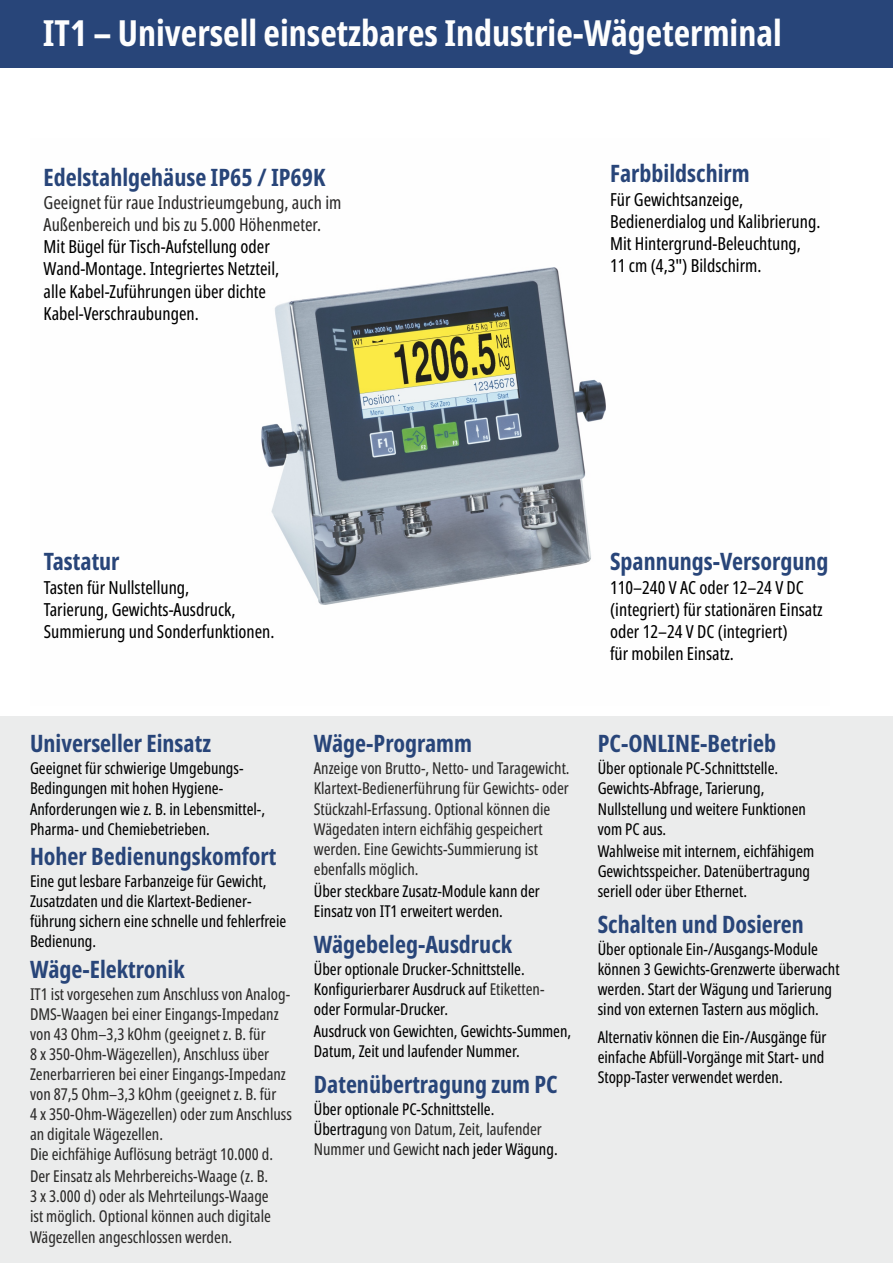
<style>
.page{position:relative;width:893px;height:1263px;background:#fff}
.page>*{position:absolute;margin:0;border:0;box-sizing:border-box;transform-origin:0 0}
.t1{font:700 extra-condensed 36px "Noto Sans";color:#fefefe}
.t2{font:700 extra-condensed 24px "Noto Sans";color:#284579}
.t3{font:extra-condensed 18px/22px "Noto Sans";color:#000}
.t4{font:extra-condensed 18px/22px "Noto Sans";color:#2b2a29}
.t5{font:extra-condensed 16.35px/20.1px "Noto Sans";color:#000}
.t6{font:extra-condensed 16.35px/20.1px "Noto Sans";color:#2b2a29}
.s1{color:#2b2a29}
.s2{font-size:16.5px}
</style>
<div class="page">
<div style="left:0;top:0;width:893px;height:68px;background:#284579"></div>
<div style="left:0;top:716px;width:893px;height:547px;background:#ebecec"></div>
<img style="left:261px;top:267px;width:344px;height:337px">
<h1 class="t1" style="left:43px;top:8px;width:740px">IT1 – Universell einsetzbares Industrie-Wägeterminal</h1>
<h2 class="t2" style="left:44px;top:160px;width:283px">Edelstahlgehäuse IP65 / IP69K</h2>
<p class="t4" style="left:44px;top:191px;width:299px">Geeignet für raue Industrieumgebung, auch im<br>Außenbereich und bis zu 5.000 Höhenmeter.</p>
<p class="t3" style="left:44px;top:235px;width:237px">Mit Bügel für Tisch-Aufstellung oder Wand-Montage. Integriertes Netzteil, alle Kabel-Zuführungen über dichte Kabel-Verschraubungen.</p>
<h2 class="t2" style="left:610px;top:156px;width:141px">Farbbildschirm</h2>
<p class="t3" style="left:610px;top:188px;width:212px">Für Gewichtsanzeige,<br>Bedienerdialog und Kalibrierung.<br>Mit Hintergrund-Beleuchtung,<br>11 cm (4,3") Bildschirm.</p>
<h2 class="t2" style="left:44px;top:544px;width:77px">Tastatur</h2>
<p class="t3" style="left:44px;top:575px;width:232px">Tasten für Nullstellung,<br>Tarierung, Gewichts-Ausdruck,<br>Summierung und Sonderfunktionen.</p>
<h2 class="t2" style="left:610px;top:544px;width:220px">Spannungs-Versorgung</h2>
<p class="t3" style="left:610px;top:575px;width:214px">110–240 V AC oder 12–24 V DC (integriert) für stationären Einsatz oder 12–24 V DC (integriert)<br>für mobilen Einsatz.</p>
<h2 class="t2" style="left:30px;top:727px;width:182px">Universeller Einsatz</h2>
<p class="t5" style="left:30px;top:758px;width:237px">Geeignet für schwierige Umgebungs-Bedingungen mit hohen Hygiene-Anforderungen wie z. B. in Lebensmittel-, Pharma- und Chemiebetrieben.</p>
<h2 class="t2" style="left:30px;top:839px;width:248px">Hoher Bedienungskomfort</h2>
<p class="t5" style="left:30px;top:871px;width:258px">Eine gut lesbare Farbanzeige für Gewicht, Zusatzdaten und die Klartext-Bediener&shy;führung sichern eine schnelle und fehlerfreie Bedienung.</p>
<h2 class="t2" style="left:30px;top:952px;width:156px">Wäge-Elektronik</h2>
<p class="t6" style="left:30px;top:983px;width:263px">IT1 ist vorgesehen zum Anschluss von Analog-DMS-Waagen bei einer Eingangs-Impedanz von 43 Ohm–3,3 kOhm (geeignet z. B. für<br>8 x 350-Ohm-Wägezellen), Anschluss über Zenerbarrieren bei einer Eingangs-Impedanz von 87,5 Ohm–3,3 kOhm (geeignet z. B. für<br>4 x 350-Ohm-Wägezellen) oder zum Anschluss an digitale Wägezellen.<br>Die eichfähige Auflösung beträgt 10.000 d.</p>
<p class="t6" style="left:30px;top:1166px;width:242px">Der Einsatz als Mehrbereichs-Waage (z. B.<br>3 x 3.000 d) oder als Mehrteilungs-Waage ist möglich. Optional können auch digitale Wägezellen angeschlossen werden.</p>
<h2 class="t2" style="left:314px;top:727px;width:160px">Wäge-Programm</h2>
<p class="t6" style="left:314px;top:758px;width:257px">Anzeige von Brutto-, Netto- und Taragewicht.<br>Klartext-Bedienerführung für Gewichts- oder Stückzahl-Erfassung. Optional können die Wägedaten intern eichfähig gespeichert werden. Eine Gewichts-Summierung ist ebenfalls möglich.</p>
<p class="t5" style="left:314px;top:880px;width:228px">Über steckbare Zusatz-Module kann der<br>Einsatz von IT1 erweitert werden.</p>
<h2 class="t2" style="left:314px;top:927px;width:200px">Wägebeleg-Ausdruck</h2>
<p class="t5" style="left:314px;top:958px;width:232px">Über optionale Drucker-Schnittstelle.<br>Konfigurierbarer Ausdruck auf <span class="s1">Etiketten&shy;</span>oder Formular-Drucker.</p>
<p class="t5" style="left:314px;top:1021px;width:259px">Ausdruck von Gewichten, Gewichts-Summen,<br>Datum, Zeit und laufender Nummer.</p>
<h2 class="t2" style="left:314px;top:1067px;width:245px">Datenübertragung zum PC</h2>
<p class="t5" style="left:314px;top:1099px;width:245px">Über optionale PC-Schnittstelle.<br>Übertragu<span class="s1">ng von Datum, Zeit, laufender<br>Nummer und Gewich</span>t nach jeder Wägung.</p>
<h2 class="t2" style="left:598px;top:727px;width:180px">PC-ONLINE-Betrieb</h2>
<p class="t5" style="left:598px;top:758px;width:210px">Über optionale PC-Schnittstelle.<br>Gewichts-Abfrage, Tarierung,<br>Nullstellung und weitere Funktionen vom PC aus.</p>
<p class="t5" style="left:598px;top:840px;width:218px">Wahlweise mit internem, eichfähigem<br>Gewichtsspeicher. Datenübertragung seriell oder über Ethernet.</p>
<h2 class="t2" style="left:598px;top:907px;width:208px">Schalten und Dosieren</h2>
<p class="t5" style="left:598px;top:938px;width:243px">Über optionale Ein-/Ausgangs-Module können 3 Gewichts-Grenzwerte überwacht werden. Start der Wägung und Tarierung sind von externen Tastern aus möglich.</p>
<p class="t5" style="left:598px;top:1026px;width:230px">Alternativ können die Ein-/Ausgänge für einfache Abfüll-Vorgänge mit Start- und<br>Stopp-Taster verwendet werden<span class="s2">.</span></p>
</div>
